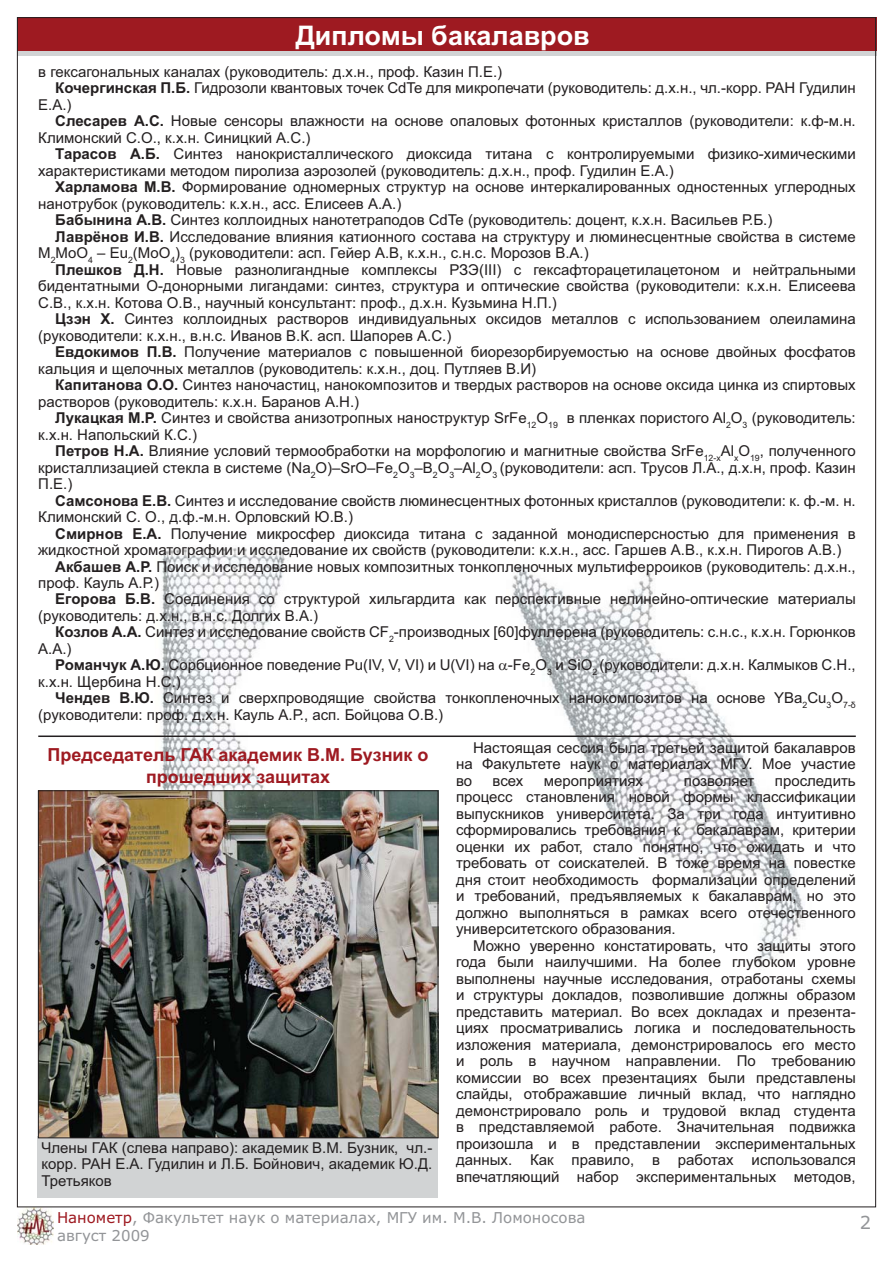
<style>
.page{position:relative;width:893px;height:1263px;background:#fff}
.page>*{position:absolute;margin:0;border:0;box-sizing:border-box;transform-origin:0 0}
.t1{font:700 27px "Arial";color:#fff}
.t2{font:700 18px/21.6px "Arial";color:#9e1a21;text-align:center}
.t3{font:18px "Verdana";color:#939598}
.t4{font:15px/16.5px "Arial";color:#231f20;text-align:justify}
.t5{font:15px/18px "Verdana";color:#939598}
.s1{font-weight:700}
.s2{color:#9e1a21}
</style>
<div class="page">
<img style="left:133px;top:547px;width:200px;height:243px">
<img style="left:506px;top:566px;width:319px;height:401px">
<hr style="left:38px;top:736px;width:817px;height:1px;background:#231f20">
<div style="left:38px;top:1136px;width:400px;height:62px;background:#d1d3d4"></div>
<img style="left:40px;top:792px;width:396px;height:344px">
<div style="left:38px;top:790px;width:400px;height:348px;border:1px solid #231f20"></div>
<img style="left:17px;top:1207px;width:37px;height:38px">
<div style="left:17px;top:17px;width:859px;height:34px;background:#9e1a21"></div>
<div style="left:17px;top:51px;width:859px;height:5px;background:#d1d3d4"></div>
<h1 class="t1" style="left:296px;top:20px;width:296px">Дипломы бакалавров</h1>
<p class="t4" style="left:38px;top:65px;width:465px">в гексагональных каналах (руководитель: д.х.н., проф. Казин П.Е.)</p>
<p class="t4" style="left:55px;top:81px;width:802px"><span class="s1">Кочергинская П.Б.</span> Гидрозоли квантовых точек CdTe для микропечати (руководитель: д.х.н., чл.-корр. РАН Гудилин</p>
<p class="t4" style="left:38px;top:98px;width:35px">Е.А.)</p>
<p class="t4" style="left:55px;top:114px;width:802px"><span class="s1">Слесарев А.С.</span> Новые сенсоры влажности на основе опаловых фотонных кристаллов (руководители: к.ф-м.н.</p>
<p class="t4" style="left:38px;top:131px;width:274px">Климонский С.О., к.х.н. Синицкий А.С.)</p>
<p class="t4" style="left:55px;top:147px;width:802px"><span class="s1">Тарасов А.Б.</span> Синтез нанокристаллического диоксида титана с контролируемыми физико-химическими</p>
<p class="t4" style="left:38px;top:164px;width:637px">характеристиками методом пиролиза аэрозолей (руководитель: д.х.н., проф. Гудилин Е.А.)</p>
<p class="t4" style="left:55px;top:180px;width:802px"><span class="s1">Харламова М.В.</span> Формирование одномерных структур на основе интеркалированных одностенных углеродных</p>
<p class="t4" style="left:38px;top:197px;width:364px">нанотрубок (руководитель: к.х.н., асс. Елисеев А.А.)</p>
<p class="t4" style="left:55px;top:213px;width:718px"><span class="s1">Бабынина А.В.</span> Синтез коллоидных нанотетраподов СdTe (руководитель: доцент, к.х.н. Васильев Р.Б.)</p>
<p class="t4" style="left:55px;top:230px;width:802px"><span class="s1">Лаврёнов И.В.</span> Исследование влияния катионного состава на структуру и люминесцентные свойства в системе</p>
<p class="t4" style="left:38px;top:246px;width:552px">M<sub>2</sub>MoO<sub>4</sub> – Eu<sub>2</sub>(MoO<sub>4</sub>)<sub>3</sub> (руководители: асп. Гейер А.В, к.х.н., с.н.с. Морозов В.А.)</p>
<p class="t4" style="left:55px;top:263px;width:802px"><span class="s1">Плешков Д.Н.</span> Новые разнолигандные комплексы РЗЭ(III) с гексафторацетилацетоном и нейтральными</p>
<p class="t4" style="left:38px;top:279px;width:819px">бидентатными О-донорными лигандами: синтез, структура и оптические свойства (руководители: к.х.н. Елисеева</p>
<p class="t4" style="left:38px;top:296px;width:520px">С.В., к.х.н. Котова О.В., научный консультант: проф., д.х.н. Кузьмина Н.П.)</p>
<p class="t4" style="left:55px;top:312px;width:802px"><span class="s1">Цзэн Х.</span> Cинтез коллоидных растворов индивидуальных оксидов металлов с использованием олеиламина</p>
<p class="t4" style="left:38px;top:329px;width:414px">(руководители: к.х.н., в.н.с. Иванов В.К. асп. Шапорев А.С.)</p>
<p class="t4" style="left:55px;top:345px;width:802px"><span class="s1">Евдокимов П.В.</span> Получение материалов с повышенной биорезорбируемостью на основе двойных фосфатов</p>
<p class="t4" style="left:38px;top:362px;width:499px">кальция и щелочных металлов (руководитель: к.х.н., доц. Путляев В.И)</p>
<p class="t4" style="left:55px;top:378px;width:802px"><span class="s1">Капитанова О.О.</span> Синтез наночастиц, нанокомпозитов и твердых растворов на основе оксида цинка из спиртовых</p>
<p class="t4" style="left:38px;top:395px;width:322px">растворов (руководитель: к.х.н. Баранов А.Н.)</p>
<p class="t4" style="left:55px;top:411px;width:802px"><span class="s1">Лукацкая М.Р.</span> Синтез и свойства анизотропных наноструктур SrFe<sub>12</sub>O<sub>19</sub> в пленках пористого Al<sub>2</sub>O<sub>3</sub> (руководитель:</p>
<p class="t4" style="left:38px;top:428px;width:160px">к.х.н. Напольский К.С.)</p>
<p class="t4" style="left:55px;top:444px;width:802px"><span class="s1">Петров Н.А.</span> Влияние условий термообработки на морфологию и магнитные свойства SrFe<sub>12-x</sub>Al<sub>x</sub>O<sub>19</sub>, полученного</p>
<p class="t4" style="left:38px;top:461px;width:819px">кристаллизацией стекла в системе (Na<sub>2</sub>O)–SrO–Fe<sub>2</sub>O<sub>3</sub>–B<sub>2</sub>O<sub>3</sub>–Al<sub>2</sub>O<sub>3</sub> (руководители: асп. Трусов Л.А., д.х.н, проф. Казин</p>
<p class="t4" style="left:38px;top:477px;width:36px">П.Е.)</p>
<p class="t4" style="left:55px;top:493px;width:802px"><span class="s1">Самсонова Е.В.</span> Синтез и исследование свойств люминесцентных фотонных кристаллов (руководители: к. ф.-м. н.</p>
<p class="t4" style="left:38px;top:510px;width:316px">Климонский С. О., д.ф.-м.н. Орловский Ю.В.)</p>
<p class="t4" style="left:55px;top:526px;width:802px"><span class="s1">Смирнов Е.А.</span> Получение микросфер диоксида титана с заданной монодисперсностью для применения в</p>
<p class="t4" style="left:38px;top:543px;width:804px">жидкостной хроматографии и исследование их свойств (руководители: к.х.н., асс. Гаршев А.В., к.х.н. Пирогов А.В.)</p>
<p class="t4" style="left:55px;top:559px;width:802px"><span class="s1">Акбашев А.Р.</span> Поиск и исследование новых композитных тонкопленочных мультиферроиков (руководитель: д.х.н.,</p>
<p class="t4" style="left:38px;top:576px;width:122px">проф. Кауль А.Р.)</p>
<p class="t4" style="left:55px;top:592px;width:802px"><span class="s1">Егорова Б.В.</span> Соединения со структурой хильгардита как перспективные нелинейно-оптические материалы</p>
<p class="t4" style="left:38px;top:609px;width:281px">(руководитель: д.х.н., в.н.с. Долгих В.А.)</p>
<p class="t4" style="left:55px;top:625px;width:802px"><span class="s1">Козлов А.А.</span> Синтез и исследование свойств CF<sub>2</sub>-производных [60]фуллерена (руководитель: с.н.с., к.х.н. Горюнков</p>
<p class="t4" style="left:38px;top:642px;width:35px">А.А.)</p>
<p class="t4" style="left:55px;top:658px;width:802px"><span class="s1">Романчук А.Ю.</span> Сорбционное поведение Pu(IV, V, VI) и U(VI) на -Fe<sub>2</sub>O<sub>3</sub> и SiO<sub>2</sub> (руководители: д.х.н. Калмыков С.Н.,</p>
<p class="t4" style="left:38px;top:675px;width:144px">к.х.н. Щербина Н.С.)</p>
<p class="t4" style="left:55px;top:691px;width:802px"><span class="s1">Чендев В.Ю.</span> Синтез и сверхпроводящие свойства тонкопленочных нанокомпозитов на основе YBa<sub>2</sub>Cu<sub>3</sub>O<sub>7-δ</sub></p>
<p class="t4" style="left:38px;top:708px;width:406px">(руководители: проф. д.х.н. Кауль А.Р., асп. Бойцова О.В.)</p>
<p class="t2" style="left:48px;top:744px;width:382px">Председатель ГАК академик В.М. Бузник о прошедших защитах</p>
<p class="t4" style="left:456px;top:741px;width:401px;text-indent:17px">Настоящая сессия была третьей защитой бакалавров на Факультете наук о материалах МГУ. Мое участие во</p>
<p class="t4" style="left:456px;top:774px;width:401px;text-indent:319px">проследить процесс становления новой формы классификации выпускников университета. За три года интуитивно сформировались требования к бакалаврам, критерии оценки их работ, стало понятно, что ожидать и что требовать от соискателей. В тоже время на повестке дня стоит необходимость формализации определений и требований, предъявляемых к бакалаврам, но это должно выполняться в рамках всего отечественного университетского образования.</p>
<p class="t4" style="left:456px;top:939px;width:401px;text-indent:17px">Можно уверенно констатировать, что защиты этого года были наилучшими. На более глубоком уровне выполнены научные исследования, отработаны схемы и структуры докладов, позволившие должны образом представить материал. Во всех докладах и презента&shy;циях просматривались логика и последовательность изложения материала, демонстрировалось его место и роль в научном направлении. По требованию комиссии во всех презентациях были представлены слайды, отображавшие личный вклад, что наглядно демонстрировало роль и трудовой вклад студента в представляемой работе. Значительная подвижка произошла и в представлении экспериментальных данных. Как правило, в работах использовался впечатляющий набор экспериментальных методов,</p>
<p class="t4" style="left:492px;top:774px;width:32px">всех</p>
<p class="t4" style="left:544px;top:774px;width:101px">мероприятиях</p>
<p class="t4" style="left:684px;top:774px;width:72px">позволяет</p>
<p class="t4" style="left:42px;top:1141px;width:392px">Члены ГАК (слева направо): академик В.М. Бузник, чл.- корр. РАН Е.А. Гудилин и Л.Б. Бойнович, академик Ю.Д.<br>Третьяков</p>
<p class="t5" style="left:57px;top:1209px;width:530px"><span class="s2">Нанометр</span>, Факультет наук о материалах, МГУ им. М.В. Ломоносова август 2009</p>
<p class="t3" style="left:859px;top:1212px;width:13px">2</p>
</div>
